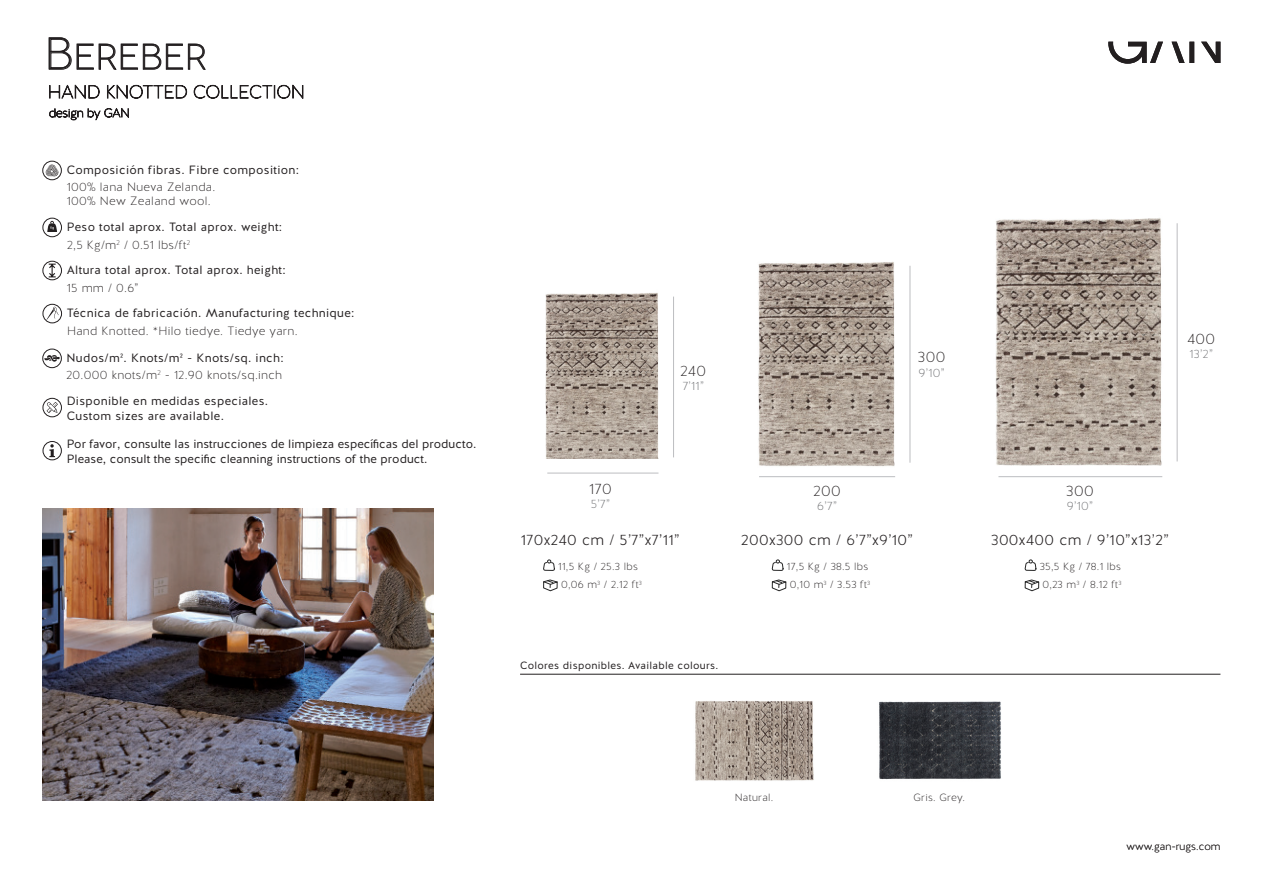
<style>
.page{position:relative;width:1263px;height:893px;background:#fff}
.page>*{position:absolute;margin:0;border:0;box-sizing:border-box;transform-origin:0 0}
.t1{font:300 36px "Novecentowide";color:#231f20}
.t2{font:300 15px "Halis GR";letter-spacing:.025em;color:#231f20}
.t3{font:200 15px "Halis GR";letter-spacing:.025em;color:#231f20}
.t4{font:12px/14.4px "Halis GR";letter-spacing:.025em;color:#231f20}
.t5{font:12px/14.4px "Halis GR";color:#231f20}
.t6{font:200 12px/14.4px "Halis GR";letter-spacing:.025em;color:#231f20}
.t7{font:200 12px "Halis GR";letter-spacing:.025em;color:#6c6d70}
.t8{font:200 10.5px/18px "Halis GR";letter-spacing:.025em;color:#231f20}
.t9{font:10.5px "Halis GR";letter-spacing:.025em;color:#231f20}
.t10{font:200 10.5px "Halis GR";color:#231f20}
.s1{font-size:45px}
.s2{font-weight:200}
</style>
<div class="page">
<svg style="left:47px;top:221px;width:10px;height:11px"></svg>
<div style="left:43px;top:218px;width:19px;height:19px;border:1px solid #231f20;border-radius:50%"></div>
<svg style="left:48px;top:263px;width:8px;height:15px"></svg>
<div style="left:43px;top:261px;width:19px;height:19px;border:1px solid #231f20;border-radius:50%"></div>
<svg style="left:47px;top:307px;width:12px;height:13px"></svg>
<div style="left:43px;top:304px;width:19px;height:19px;border:1px solid #231f20;border-radius:50%"></div>
<hr style="left:520px;top:674px;width:700px;height:1px;background:#231f20">
<svg style="left:1108px;top:42px;width:112px;height:22px"></svg>
<img style="left:43px;top:509px;width:390px;height:292px">
<svg style="left:48px;top:37px;width:158px;height:33px"></svg>
<svg style="left:49px;top:85px;width:50px;height:14px"></svg>
<svg style="left:107px;top:85px;width:80px;height:14px"></svg>
<svg style="left:194px;top:85px;width:109px;height:14px"></svg>
<svg style="left:49px;top:108px;width:80px;height:12px"></svg>
<svg style="left:543px;top:560px;width:12px;height:11px"></svg>
<svg style="left:543px;top:580px;width:14px;height:11px"></svg>
<svg style="left:772px;top:560px;width:11px;height:11px"></svg>
<svg style="left:772px;top:580px;width:14px;height:11px"></svg>
<svg style="left:1025px;top:560px;width:11px;height:11px"></svg>
<svg style="left:1025px;top:580px;width:14px;height:11px"></svg>
<img style="left:545px;top:293px;width:114px;height:166px">
<img style="left:758px;top:262px;width:137px;height:204px">
<img style="left:995px;top:218px;width:167px;height:248px">
<hr style="left:547px;top:473px;width:111px;height:1px;background:#bcbdc0">
<hr style="left:759px;top:476px;width:136px;height:1px;background:#bcbdc0">
<hr style="left:998px;top:476px;width:164px;height:1px;background:#bcbdc0">
<hr style="left:673px;top:297px;width:1px;height:160px;background:#bcbdc0">
<hr style="left:910px;top:266px;width:1px;height:197px;background:#bcbdc0">
<hr style="left:1177px;top:223px;width:1px;height:238px;background:#bcbdc0">
<img style="left:695px;top:700px;width:119px;height:81px">
<img style="left:879px;top:701px;width:122px;height:79px">
<svg style="left:46px;top:165px;width:12px;height:11px"></svg>
<div style="left:43px;top:161px;width:19px;height:19px;border:1px solid #231f20;border-radius:50%"></div>
<svg style="left:49px;top:444px;width:6px;height:13px"></svg>
<div style="left:43px;top:441px;width:19px;height:19px;border:1px solid #231f20;border-radius:50%"></div>
<svg style="left:47px;top:402px;width:11px;height:11px"></svg>
<div style="left:43px;top:398px;width:19px;height:19px;border:1px solid #231f20;border-radius:50%"></div>
<div style="left:43px;top:349px;width:19px;height:19px;border:1px solid #231f20;border-radius:50%"></div>
<svg style="left:44px;top:355px;width:16px;height:7px"></svg>
<h1 class="t1" style="left:45px;top:36px;width:164px"><span class="s1">B</span>EREBER</h1>
<p class="t4" style="left:67px;top:163px;width:234px">Composición fibras. Fibre composition:</p>
<p class="t6" style="left:67px;top:180px;width:150px">100% lana Nueva Zelanda.<br>100% New Zealand wool.</p>
<p class="t4" style="left:67px;top:220px;width:217px">Peso total aprox. Total aprox. weight:</p>
<p class="t4" style="left:67px;top:263px;width:221px">Altura total aprox. Total aprox. height:</p>
<p class="t4" style="left:67px;top:306px;width:289px">Técnica de fabricación. Manufacturing technique:</p>
<p class="t6" style="left:67px;top:238px;width:125px">2,5 Kg/m<sup>2</sup> / 0.51 lbs/ft<sup>2</sup></p>
<p class="t6" style="left:67px;top:281px;width:73px">15 mm / 0.6”</p>
<p class="t6" style="left:67px;top:324px;width:232px">Hand Knotted. *Hilo tiedye. Tiedye yarn.</p>
<p class="t4" style="left:66px;top:349px;width:219px;line-height:17.4px">Nudos/m2. Knots/m2 - Knots/sq. inch:<br><span class="s2">20.000 knots/m</span><sup>2</sup> <span class="s2">- 12.90 knots/sq.inch</span></p>
<p class="t4" style="left:67px;top:394px;width:203px">Disponible en medidas especiales.<br>Custom sizes are available.</p>
<p class="t5" style="left:67px;top:437px;width:411px">Por favor, consulte las instrucciones de limpieza específicas del producto.<br>Please, consult the specific cleanning instructions of the product.</p>
<p class="t3" style="left:681px;top:361px;width:27px">240</p>
<p class="t7" style="left:683px;top:378px;width:23px">7’11”</p>
<p class="t3" style="left:918px;top:348px;width:29px">300</p>
<p class="t7" style="left:918px;top:365px;width:28px">9’10”</p>
<p class="t3" style="left:1187px;top:329px;width:29px">400</p>
<p class="t7" style="left:1189px;top:346px;width:25px">13’2”</p>
<p class="t3" style="left:589px;top:479px;width:24px">170</p>
<p class="t7" style="left:591px;top:497px;width:21px">5’7”</p>
<p class="t3" style="left:813px;top:481px;width:29px">200</p>
<p class="t7" style="left:817px;top:499px;width:21px">6’7”</p>
<p class="t3" style="left:1066px;top:481px;width:29px">300</p>
<p class="t7" style="left:1067px;top:499px;width:28px">9’10”</p>
<p class="t2" style="left:521px;top:531px;width:160px">170x240 cm / 5’7”x7’11”</p>
<p class="t2" style="left:741px;top:531px;width:173px">200x300 cm / 6’7”x9’10”</p>
<p class="t2" style="left:991px;top:531px;width:179px">300x400 cm / 9’10”x13’2”</p>
<p class="t8" style="left:558px;top:558px;width:85px">11,5 Kg / 25.3 lbs<br>0,06 m<sup>3</sup> / 2.12 ft<sup>3</sup></p>
<p class="t8" style="left:787px;top:558px;width:85px">17,5 Kg / 38.5 lbs<br>0,10 m<sup>3</sup> / 3.53 ft<sup>3</sup></p>
<p class="t8" style="left:1040px;top:558px;width:83px">35,5 Kg / 78.1 lbs<br>0,23 m<sup>3</sup> / 8.12 ft<sup>3</sup></p>
<p class="t9" style="left:520px;top:658px;width:200px">Colores disponibles. Available colours.</p>
<p class="t8" style="left:735px;top:788px;width:40px">Natural.</p>
<p class="t8" style="left:914px;top:788px;width:53px">Gris. Grey.</p>
<p class="t10" style="left:1126px;top:840px;width:95px">www.gan-rugs.com</p>
</div>
